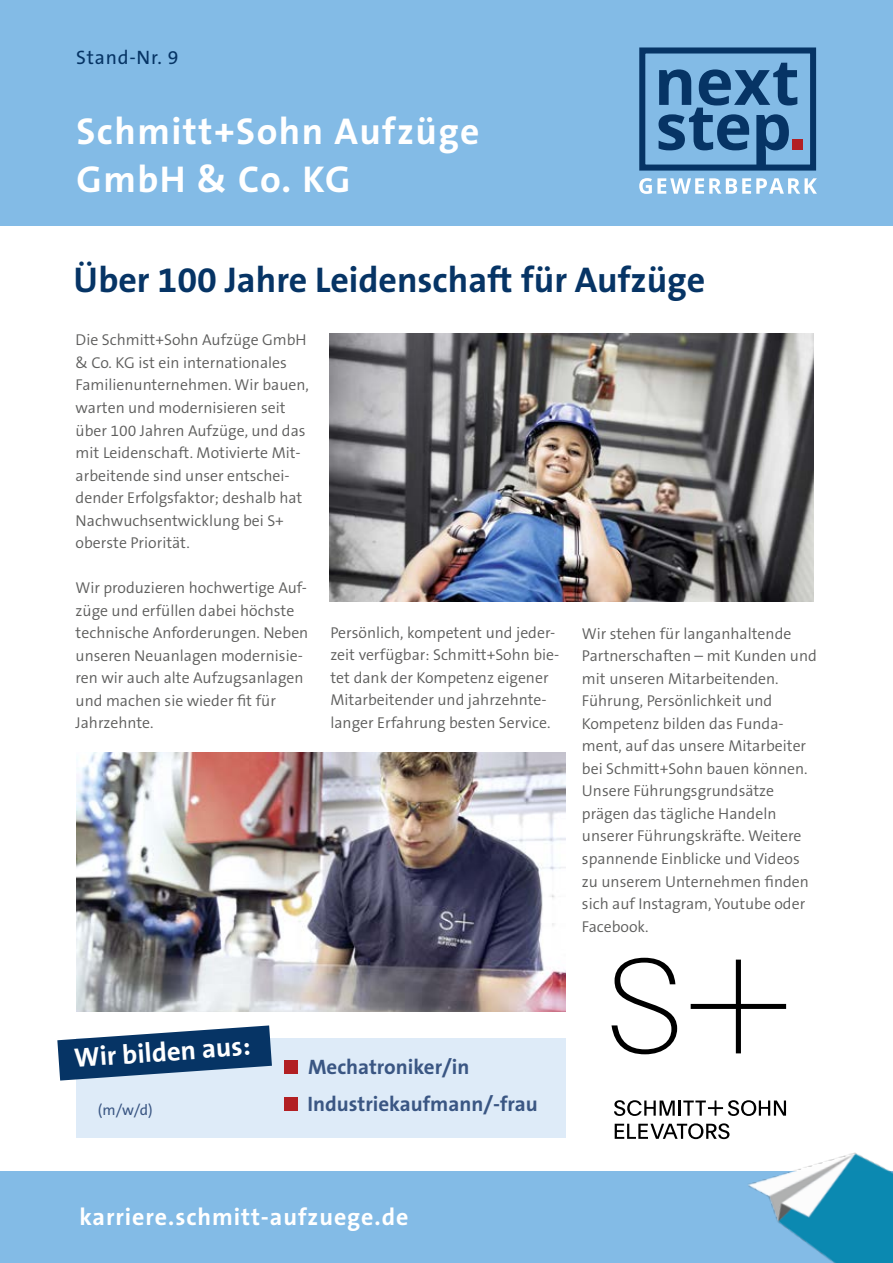
<style>
.page{position:relative;width:893px;height:1263px;background:#fff}
.page>*{position:absolute;margin:0;border:0;box-sizing:border-box;transform-origin:0 0}
.t1{font:700 37.5px/48px "The Sans B7";letter-spacing:.04em;color:#fff}
.t2{font:700 36px "The Sans B7";color:#063465}
.t3{font:700 27px "The Sans B7";color:#fff}
.t4{font:700 24px "The Sans B7";letter-spacing:.04em;color:#fff}
.t5{font:700 21px/37px "The Sans B7";color:#3a5683}
.t6{font:19.5px "The Sans B5 Plain";letter-spacing:.04em;color:#063465}
.t7{font:300 15.75px/22.5px "The Sans B4";color:#5d5d5c}
.t8{font:15px "The Sans B5 Plain";color:#3a5683}
</style>
<div class="page">
<div style="left:0;top:1171px;width:893px;height:92px;background:#83bbe6"></div>
<div style="left:0;top:0;width:893px;height:225px;background:#83bbe6"></div>
<div style="left:639px;top:47px;width:177px;height:124px;border:6px solid #063465"></div>
<svg style="left:658px;top:63px;width:139px;height:102px"></svg>
<div style="left:792px;top:139px;width:10px;height:11px;background:#b21f23"></div>
<svg style="left:639px;top:178px;width:178px;height:16px"></svg>
<img style="left:748px;top:1152px;width:145px;height:111px">
<img style="left:330px;top:334px;width:484px;height:267px">
<img style="left:77px;top:752px;width:488px;height:259px">
<svg style="left:611px;top:958px;width:66px;height:96px"></svg>
<svg style="left:615px;top:1123px;width:114px;height:16px"></svg>
<svg style="left:691px;top:959px;width:95px;height:94px"></svg>
<hr style="left:678px;top:1100px;width:3px;height:16px;background:#000">
<svg style="left:614px;top:1100px;width:61px;height:16px"></svg>
<svg style="left:683px;top:1100px;width:103px;height:16px"></svg>
<div style="left:77px;top:1038px;width:489px;height:99px;background:#deebf8"></div>
<div style="left:285px;top:1060px;width:13px;height:13px;background:#b21f23"></div>
<div style="left:285px;top:1097px;width:13px;height:13px;background:#b21f23"></div>
<svg style="left:57px;top:1025px;width:215px;height:55px"></svg>
<p class="t6" style="left:76px;top:47px;width:104px">Stand-Nr. 9</p>
<h1 class="t1" style="left:77px;top:109px;width:404px">Schmitt+Sohn Aufzüge<br>GmbH &amp; Co. KG</h1>
<h2 class="t2" style="left:73px;top:261px;width:633px">Über 100 Jahre Leidenschaft für Aufzüge</h2>
<p class="t7" style="left:76px;top:329px;width:235px">Die Schmitt+Sohn Aufzüge GmbH &amp; Co. KG ist ein internationales<br>Familienunternehmen. Wir bauen, warten und modernisieren seit über 100 Jahren Aufzüge, und das mit Leidenschaft. Motivierte Mit&shy;arbeitende sind unser entschei&shy;dender Erfolgsfaktor; deshalb hat<br>Nachwuchsentwicklung bei S+ oberste Priorität.</p>
<p class="t7" style="left:76px;top:577px;width:234px">Wir produzieren hochwertige Auf&shy;züge und erfüllen dabei höchste technische Anforderungen. Neben unseren Neuanlagen modernisie&shy;ren wir auch alte Aufzugsanlagen und machen sie wieder fit für<br>Jahrzehnte.</p>
<p class="t7" style="left:330px;top:622px;width:230px">Persönlich, kompetent und jeder&shy;zeit verfügbar: Schmitt+Sohn bie&shy;tet dank der Kompetenz eigener Mitarbeitender und jahrzehnte&shy;langer Erfahrung besten Service.</p>
<p class="t7" style="left:582px;top:623px;width:236px">Wir stehen für langanhaltende<br>Partnerschaften – mit Kunden und mit unseren Mitarbeitenden.<br>Führung, Persönlichkeit und<br>Kompetenz bilden das Funda&shy;ment, auf das unsere Mitarbeiter bei Schmitt+Sohn bauen können.<br>Unsere Führungsgrundsätze prägen das tägliche Handeln unserer Führungskräfte. Weitere spannende Einblicke und Videos zu unserem Unternehmen finden sich auf Instagram, Youtube oder<br>Facebook.</p>
<h3 class="t3" style="left:73px;top:1043px;width:178px;rotate:-4deg">Wir bilden aus:</h3>
<p class="t8" style="left:98px;top:1101px;width:56px">(m/w/d)</p>
<h3 class="t5" style="left:307px;top:1048px;width:232px">Mechatroniker/in<br>Industriekaufmann/-frau</h3>
<h3 class="t4" style="left:79px;top:1204px;width:331px">karriere.schmitt-aufzuege.de</h3>
</div>
